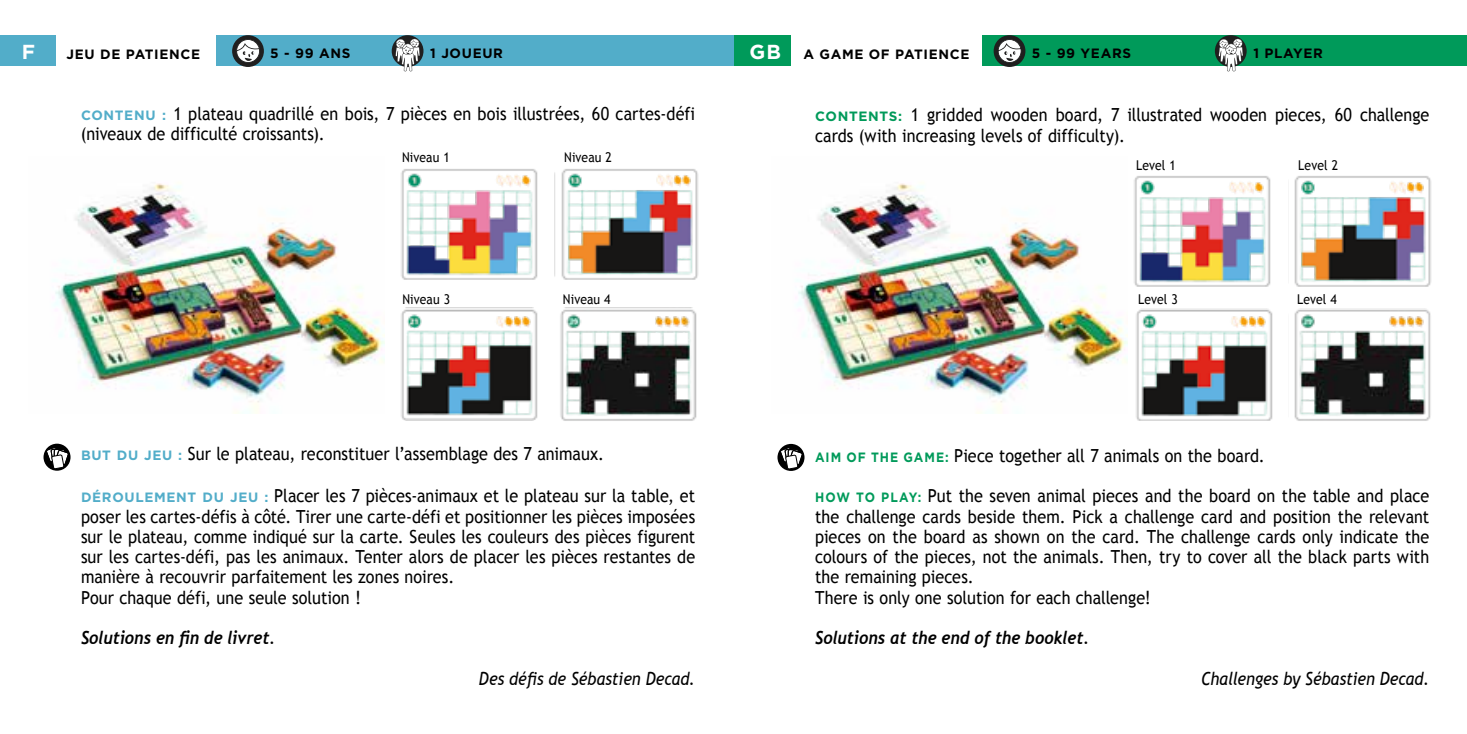
<style>
.page{position:relative;width:1467px;height:734px;background:#fff}
.page>*{position:absolute;margin:0;border:0;box-sizing:border-box;transform-origin:0 0}
.t1{font:700 20.25px "Gotham";color:#fff}
.t2{font:18px/20.2px "Trebuchet MS";color:#000;scale:.9 1}
.t3{font:italic 700 18px "Trebuchet";color:#000;scale:.9 1}
.t4{font:italic 18px "Trebuchet MS";color:#000;scale:.9 1}
.t5{font:700 13.5px "Gotham";letter-spacing:.05em;color:#000}
.t6{font:13.5px "Trebuchet MS";letter-spacing:.01em;color:#000;scale:.9 1}
.s1{font-size:20.25px;color:#fff}
.s2{font-family:"Gotham";font-weight:700;font-size:13.5px;color:#52adc9}
.s3{font-family:"Gotham";font-weight:700;font-size:13.5px;color:#009a5a}
</style>
<div class="page">
<svg style="left:44px;top:443px;width:27px;height:27px"></svg>
<svg style="left:45px;top:446px;width:24px;height:24px"></svg>
<svg style="left:777px;top:444px;width:27px;height:27px"></svg>
<svg style="left:779px;top:446px;width:24px;height:24px"></svg>
<div style="left:0;top:36px;width:56px;height:30px;background:#52adc9"></div>
<div style="left:733px;top:36px;width:58px;height:30px;background:#009a5a"></div>
<div style="left:216px;top:36px;width:517px;height:30px;background:#52adc9"></div>
<div style="left:983px;top:36px;width:484px;height:30px;background:#009a5a"></div>
<svg style="left:232px;top:35px;width:32px;height:32px"></svg>
<svg style="left:236px;top:39px;width:24px;height:24px"></svg>
<div style="left:392px;top:35px;width:31px;height:32px;background:#201f1f;border-radius:50%"></div>
<svg style="left:395px;top:39px;width:25px;height:32px"></svg>
<div style="left:994px;top:35px;width:31px;height:32px;background:#201f1f;border-radius:50%"></div>
<svg style="left:998px;top:39px;width:23px;height:24px"></svg>
<svg style="left:1215px;top:35px;width:32px;height:32px"></svg>
<svg style="left:1219px;top:39px;width:24px;height:32px"></svg>
<img style="left:401px;top:169px;width:137px;height:111px">
<img style="left:561px;top:169px;width:137px;height:111px">
<img style="left:401px;top:308px;width:137px;height:112px">
<img style="left:560px;top:308px;width:137px;height:113px">
<img style="left:1134px;top:176px;width:137px;height:111px">
<img style="left:1294px;top:176px;width:137px;height:111px">
<img style="left:1136px;top:308px;width:137px;height:113px">
<img style="left:1294px;top:308px;width:137px;height:113px">
<img style="left:54px;top:183px;width:330px;height:231px">
<img style="left:797px;top:183px;width:330px;height:231px">
<p class="t1" style="left:22px;top:40px;width:15px">F</p>
<p class="t5" style="left:67px;top:46px;width:135px">JEU DE PATIENCE</p>
<p class="t5" style="left:270px;top:45px;width:82px">5 - 99 ANS</p>
<p class="t5" style="left:430px;top:45px;width:74px">1 JOUEUR</p>
<p class="t5" style="left:749px;top:46px;width:222px"><span class="s1">GB</span> A GAME OF PATIENCE</p>
<p class="t5" style="left:1032px;top:45px;width:101px">5 - 99 YEARS</p>
<p class="t5" style="left:1253px;top:45px;width:71px">1 PLAYER</p>
<p class="t2" style="left:81px;top:104px;width:684px"><span class="s2">CONTENU :</span> 1 plateau quadrillé en bois, 7 pièces en bois illustrées, 60 cartes-défi (niveaux de difficulté croissants).</p>
<p class="t2" style="left:815px;top:105px;width:684px"><span class="s3">CONTENTS:</span> 1 gridded wooden board, 7 illustrated wooden pieces, 60 challenge cards (with increasing levels of difficulty).</p>
<p class="t6" style="left:402px;top:150px;width:54px">Niveau 1</p>
<p class="t6" style="left:564px;top:150px;width:54px">Niveau 2</p>
<p class="t6" style="left:1136px;top:157px;width:46px">Level 1</p>
<p class="t6" style="left:1298px;top:157px;width:46px">Level 2</p>
<p class="t6" style="left:402px;top:291px;width:54px">Niveau 3</p>
<p class="t6" style="left:563px;top:291px;width:54px">Niveau 4</p>
<p class="t6" style="left:1138px;top:291px;width:46px">Level 3</p>
<p class="t6" style="left:1297px;top:291px;width:46px">Level 4</p>
<p class="t2" style="left:81px;top:444px;width:583px"><span class="s2">BUT DU JEU :</span> Sur le plateau, reconstituer l’assemblage des 7 animaux.</p>
<p class="t2" style="left:81px;top:486px;width:684px"><span class="s2">DÉROULEMENT DU JEU :</span> Placer les 7 pièces-animaux et le plateau sur la table, et poser les cartes-défis à côté. Tirer une carte-défi et positionner les pièces imposées sur le plateau, comme indiqué sur la carte. Seules les couleurs des pièces figurent sur les cartes-défi, pas les animaux. Tenter alors de placer les pièces restantes de manière à recouvrir parfaitement les zones noires.<br>Pour chaque défi, une seule solution !</p>
<p class="t3" style="left:81px;top:626px;width:217px">Solutions en fin de livret.</p>
<p class="t4" style="left:479px;top:667px;width:242px">Des défis de Sébastien Decad.</p>
<p class="t2" style="left:815px;top:445px;width:501px"><span class="s3">AIM OF THE GAME:</span> Piece together all 7 animals on the board.</p>
<p class="t2" style="left:815px;top:486px;width:684px"><span class="s3">HOW TO PLAY:</span> Put the seven animal pieces and the board on the table and place the challenge cards beside them. Pick a challenge card and position the relevant pieces on the board as shown on the card. The challenge cards only indicate the colours of the pieces, not the animals. Then, try to cover all the black parts with the remaining pieces.<br>There is only one solution for each challenge!</p>
<p class="t3" style="left:815px;top:626px;width:306px">Solutions at the end of the booklet.</p>
<p class="t4" style="left:1201px;top:667px;width:255px">Challenges by Sébastien Decad.</p>
</div>
